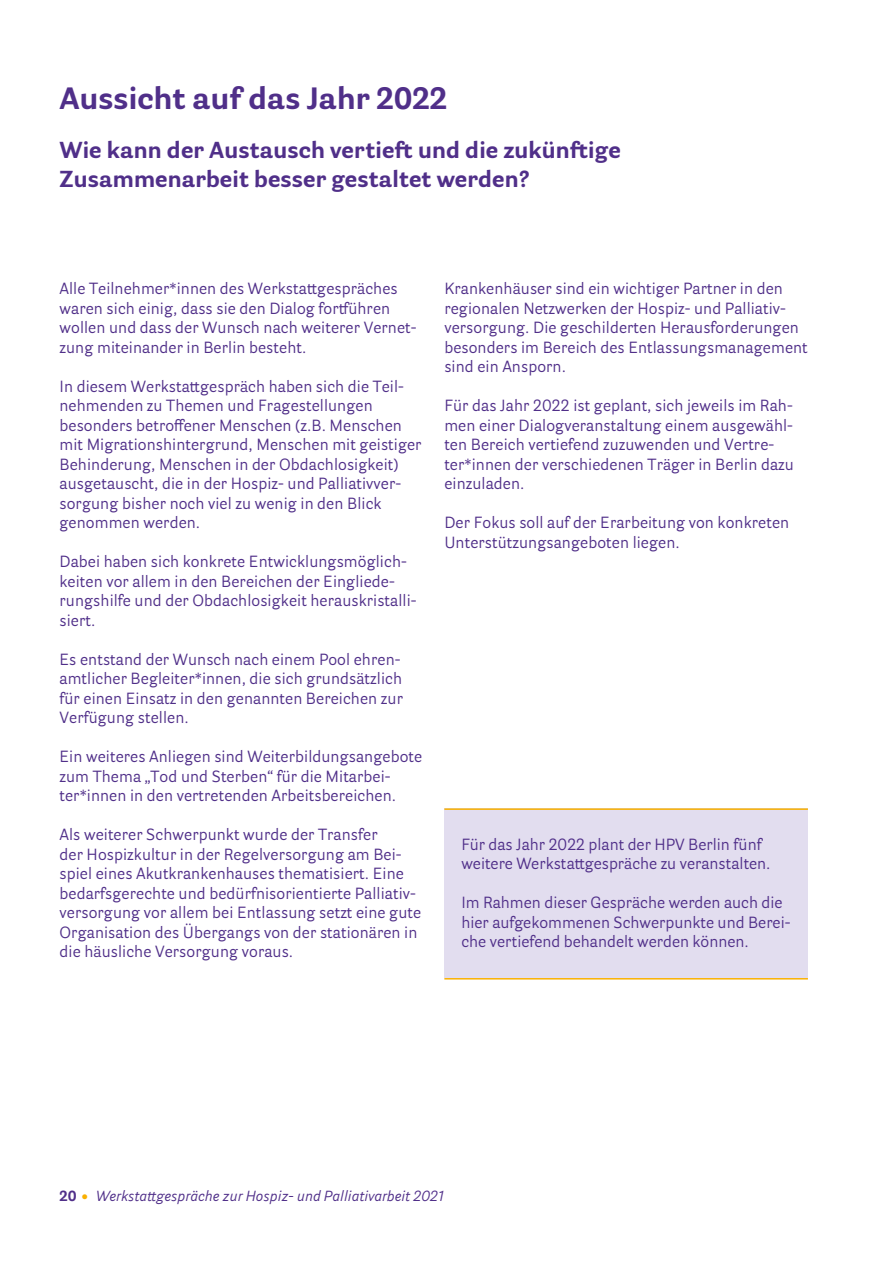
<style>
.page{position:relative;width:893px;height:1263px;background:#fff}
.page>*{position:absolute;margin:0;border:0;box-sizing:border-box;transform-origin:0 0}
.t1{font:700 30px "Parry Grotesque";letter-spacing:.005em;color:#502f89}
.t2{font:700 22.5px/29.2px "Parry Grotesque";letter-spacing:.005em;color:#502f89}
.t3{font:15.75px/19.5px "Parry Grotesque";letter-spacing:.005em;color:#502f89}
.t4{font:italic 14.25px "Parry Grotesque";color:#502f89}
.s1{font-weight:700;font-style:normal}
.s2{font-weight:700;font-style:normal;color:#f9b000}
</style>
<div class="page">
<div style="left:444px;top:808px;width:364px;height:170px;background:#e2ddef"></div>
<hr style="left:444px;top:808px;width:364px;height:2px;background:#f9b000">
<hr style="left:444px;top:978px;width:364px;height:1px;background:#f9b000">
<h1 class="t1" style="left:60px;top:77px;width:389px">Aussicht auf das Jahr 2022</h1>
<h2 class="t2" style="left:60px;top:135px;width:563px">Wie kann der Austausch vertieft und die zukünftige<br>Zusammenarbeit besser gestaltet werden?</h2>
<p class="t3" style="left:60px;top:279px;width:359px">Alle Teilnehmer*innen des Werkstattgespräches waren sich einig, dass sie den Dialog fortführen wollen und dass der Wunsch nach weiterer Vernet&shy;zung miteinander in Berlin besteht.</p>
<p class="t3" style="left:60px;top:376px;width:364px">In diesem Werkstattgespräch haben sich die Teil&shy;nehmenden zu Themen und Fragestellungen besonders betroffener Menschen (z.B. Menschen mit Migrationshintergrund, Menschen mit geistiger Behinderung, Menschen in der Obdachlosigkeit) ausgetauscht, die in der Hospiz- und Palliativver&shy;sorgung bisher noch viel zu wenig in den Blick genommen werden.</p>
<p class="t3" style="left:60px;top:552px;width:359px">Dabei haben sich konkrete Entwicklungsmöglich&shy;keiten vor allem in den Bereichen der Eingliede&shy;rungshilfe und der Obdachlosigkeit herauskristalli&shy;siert.</p>
<p class="t3" style="left:60px;top:649px;width:345px">Es entstand der Wunsch nach einem Pool ehren&shy;amtlicher Begleiter*innen, die sich grundsätzlich für einen Einsatz in den genannten Bereichen zur Verfügung stellen.</p>
<p class="t3" style="left:60px;top:747px;width:364px">Ein weiteres Anliegen sind Weiterbildungsangebote zum Thema „Tod und Sterben“ für die Mitarbei&shy;ter*innen in den vertretenden Arbeitsbereichen.</p>
<p class="t3" style="left:60px;top:825px;width:363px">Als weiterer Schwerpunkt wurde der Transfer<br>der Hospizkultur in der Regelversorgung am Bei&shy;spiel eines Akutkrankenhauses thematisiert. Eine bedarfsgerechte und bedürfnisorientierte Palliativ&shy;versorgung vor allem bei Entlassung setzt eine gute Organisation des Übergangs von der stationären in die häusliche Versorgung voraus.</p>
<p class="t3" style="left:444px;top:279px;width:365px">Krankenhäuser sind ein wichtiger Partner in den regionalen Netzwerken der Hospiz- und Palliativ&shy;versorgung. Die geschilderten Herausforderungen besonders im Bereich des Entlassungsmanagement sind ein Ansporn.</p>
<p class="t3" style="left:444px;top:396px;width:351px">Für das Jahr 2022 ist geplant, sich jeweils im Rah&shy;men einer Dialogveranstaltung einem ausgewähl&shy;ten Bereich vertiefend zuzuwenden und Vertre&shy;ter*innen der verschiedenen Träger in Berlin dazu einzuladen.</p>
<p class="t3" style="left:444px;top:513px;width:346px">Der Fokus soll auf der Erarbeitung von konkreten<br>Unterstützungsangeboten liegen.</p>
<p class="t3" style="left:461px;top:834px;width:311px">Für das Jahr 2022 plant der HPV Berlin fünf weitere Werkstattgespräche zu veranstalten.</p>
<p class="t3" style="left:461px;top:893px;width:331px">Im Rahmen dieser Gespräche werden auch die hier aufgekommenen Schwerpunkte und Berei&shy;che vertiefend behandelt werden können.</p>
<p class="t4" style="left:60px;top:1187px;width:386px"><span class="s1">20</span> <span class="s2">•</span> Werkstattgespräche zur Hospiz- und Palliativarbeit 2021</p>
</div>
